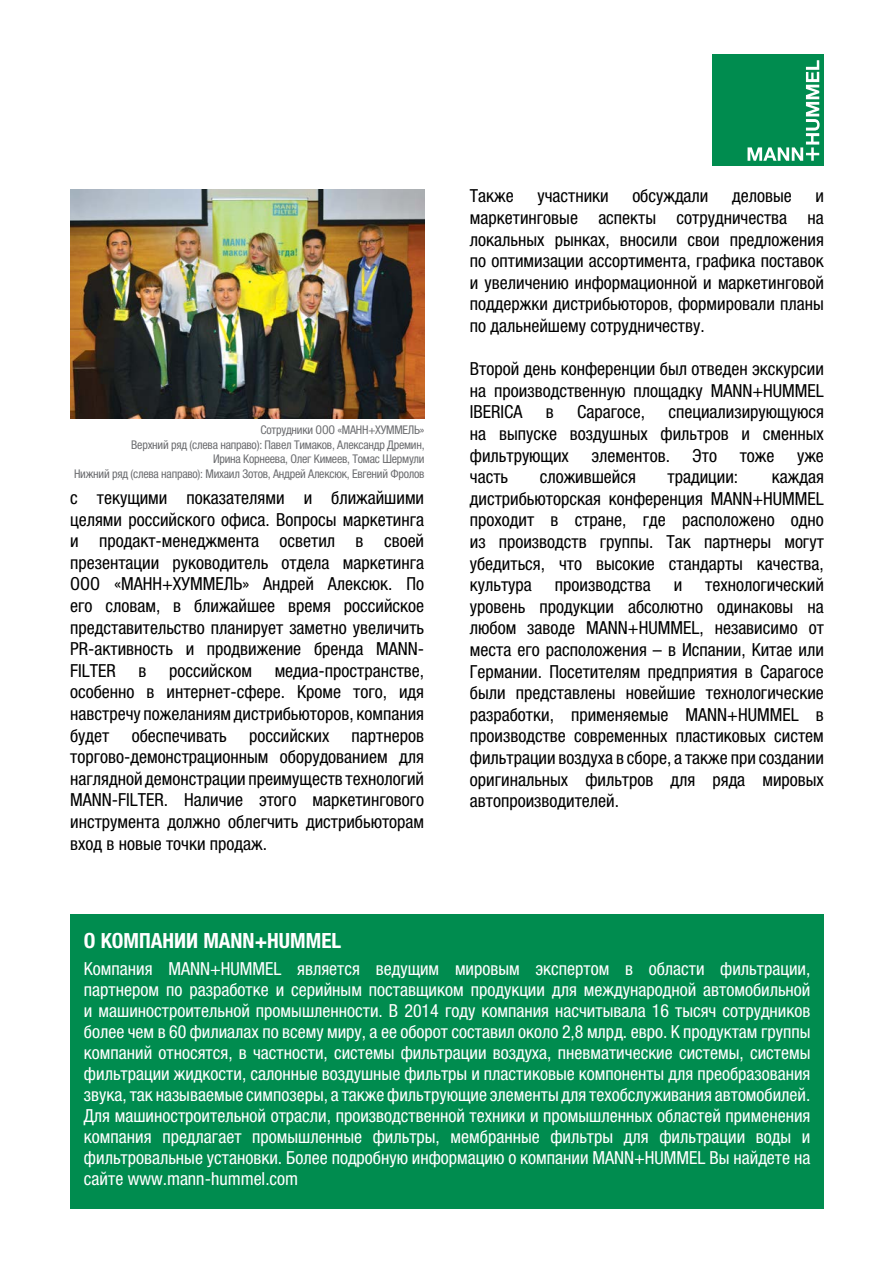
<style>
.page{position:relative;width:893px;height:1263px;background:#fff}
.page>*{position:absolute;margin:0;border:0;box-sizing:border-box;transform-origin:0 0}
.t1{font:700 condensed 21px "Helvetica Neue LTW1 G";color:#fff}
.t2{font:condensed 18px/21.6px "Helvetica Neue LTW1 G";color:#000;text-align:justify}
.t3{font:condensed 18px/21px "Helvetica Neue LTW1 G";color:#fff;text-align:justify}
.t4{font:condensed 12px/14.4px "Helvetica Neue LTW1 G";letter-spacing:-.02em;color:#6d6e71;text-align:right}
</style>
<div class="page">
<div style="left:70px;top:914px;width:754px;height:295px;background:#008c4f"></div>
<img style="left:70px;top:189px;width:355px;height:230px">
<div style="left:712px;top:54px;width:112px;height:111px;background:#008c4f"></div>
<svg style="left:747px;top:60px;width:73px;height:101px"></svg>
<p class="t4" style="left:74px;top:423px;width:352px">Сотрудники ООО «МАНН+ХУММЕЛЬ»<br>Верхний ряд (слева направо): Павел Тимаков, Александр Дремин,<br>Ирина Корнеева, Олег Кимеев, Томас Шермули<br>Нижний ряд (слева направо): Михаил Зотов, Андрей Алексюк, Евгений Фролов</p>
<p class="t2" style="left:70px;top:487px;width:356px">с текущими показателями и ближайшими целями российского офиса. Вопросы маркетинга и продакт-менеджмента осветил в своей презентации руководитель отдела маркетинга ООО «МАНН+ХУММЕЛЬ» Андрей Алексюк. По его словам, в ближайшее время российское представительство планирует заметно увеличить PR-активность и продвижение бренда MANN-FILTER</p>
<p class="t2" style="left:138px;top:660px;width:9px">в</p>
<p class="t2" style="left:169px;top:660px;width:85px">российском</p>
<p class="t2" style="left:70px;top:660px;width:355px;text-indent:204px">медиа-пространстве, особенно в интернет-сфере. Кроме того, идя навстречу пожеланиям дистрибьюторов, компания будет обеспечивать российских партнеров торгово-демонстрационным оборудованием для наглядной демонстрации преимуществ технологий MANN-FILTER. Наличие этого маркетингового инструмента должно облегчить дистрибьюторам вход в новые точки продаж.</p>
<p class="t2" style="left:470px;top:185px;width:45px">Также</p>
<p class="t2" style="left:537px;top:185px;width:73px">участники</p>
<p class="t2" style="left:632px;top:185px;width:78px">обсуждали</p>
<p class="t2" style="left:732px;top:185px;width:61px">деловые</p>
<p class="t2" style="left:470px;top:185px;width:355px;text-indent:345px">и маркетинговые аспекты сотрудничества на локальных рынках, вносили свои предложения по оптимизации ассортимента, графика поставок и увеличению информационной и маркетинговой поддержки дистрибьюторов, формировали планы по дальнейшему сотрудничеству.</p>
<p class="t2" style="left:470px;top:358px;width:355px">Второй день конференции был отведен экскурсии на производственную площадку MANN+HUMMEL IBERICA</p>
<p class="t2" style="left:546px;top:401px;width:9px">в</p>
<p class="t2" style="left:577px;top:401px;width:70px">Сарагосе,</p>
<p class="t2" style="left:470px;top:401px;width:355px;text-indent:199px">специализирующуюся на выпуске воздушных фильтров и сменных фильтрующих</p>
<p class="t2" style="left:591px;top:444px;width:80px">элементов.</p>
<p class="t2" style="left:692px;top:444px;width:26px">Это</p>
<p class="t2" style="left:740px;top:444px;width:36px">тоже</p>
<p class="t2" style="left:797px;top:444px;width:28px">уже</p>
<p class="t2" style="left:470px;top:466px;width:40px">часть</p>
<p class="t2" style="left:540px;top:466px;width:98px">сложившейся</p>
<p class="t2" style="left:668px;top:466px;width:72px">традиции:</p>
<p class="t2" style="left:470px;top:466px;width:355px;text-indent:302px">каждая дистрибьюторская конференция MANN+HUMMEL проходит в стране, где расположено одно из производств группы. Так партнеры могут убедиться, что высокие стандарты качества, культура</p>
<p class="t2" style="left:470px;top:574px;width:356px;text-indent:235px">технологический уровень продукции абсолютно одинаковы на любом заводе MANN+HUMMEL, независимо от места его расположения – в Испании, Китае или Германии. Посетителям предприятия в Сарагосе были представлены новейшие технологические разработки, применяемые MANN+HUMMEL в производстве современных пластиковых систем фильтрации воздуха в сборе, а также при создании оригинальных фильтров для ряда мировых автопроизводителей.</p>
<p class="t2" style="left:555px;top:574px;width:97px">производства</p>
<p class="t2" style="left:674px;top:574px;width:10px">и</p>
<p class="t1" style="left:84px;top:927px;width:259px">О КОМПАНИИ MANN+HUMMEL</p>
<p class="t3" style="left:84px;top:958px;width:728px">Компания MANN+HUMMEL является ведущим мировым экспертом в области фильтрации, партнером по разработке и серийным поставщиком продукции для международной автомобильной и машиностроительной промышленности. В 2014 году компания насчитывала 16 тысяч сотрудников более чем в 60 филиалах по всему миру, а ее оборот составил около 2,8 млрд. евро. К продуктам группы компаний относятся, в частности, системы фильтрации воздуха, пневматические системы, системы фильтрации жидкости, салонные воздушные фильтры и пластиковые компоненты для преобразования звука, так называемые симпозеры, а также фильтрующие элементы для техобслуживания автомобилей.<br>Для машиностроительной отрасли, производственной техники и промышленных областей применения компания предлагает промышленные фильтры, мембранные фильтры для фильтрации воды и фильтровальные установки. Более подробную информацию о компании MANN+HUMMEL Вы найдете на сайте www.mann-hummel.com</p>
</div>
